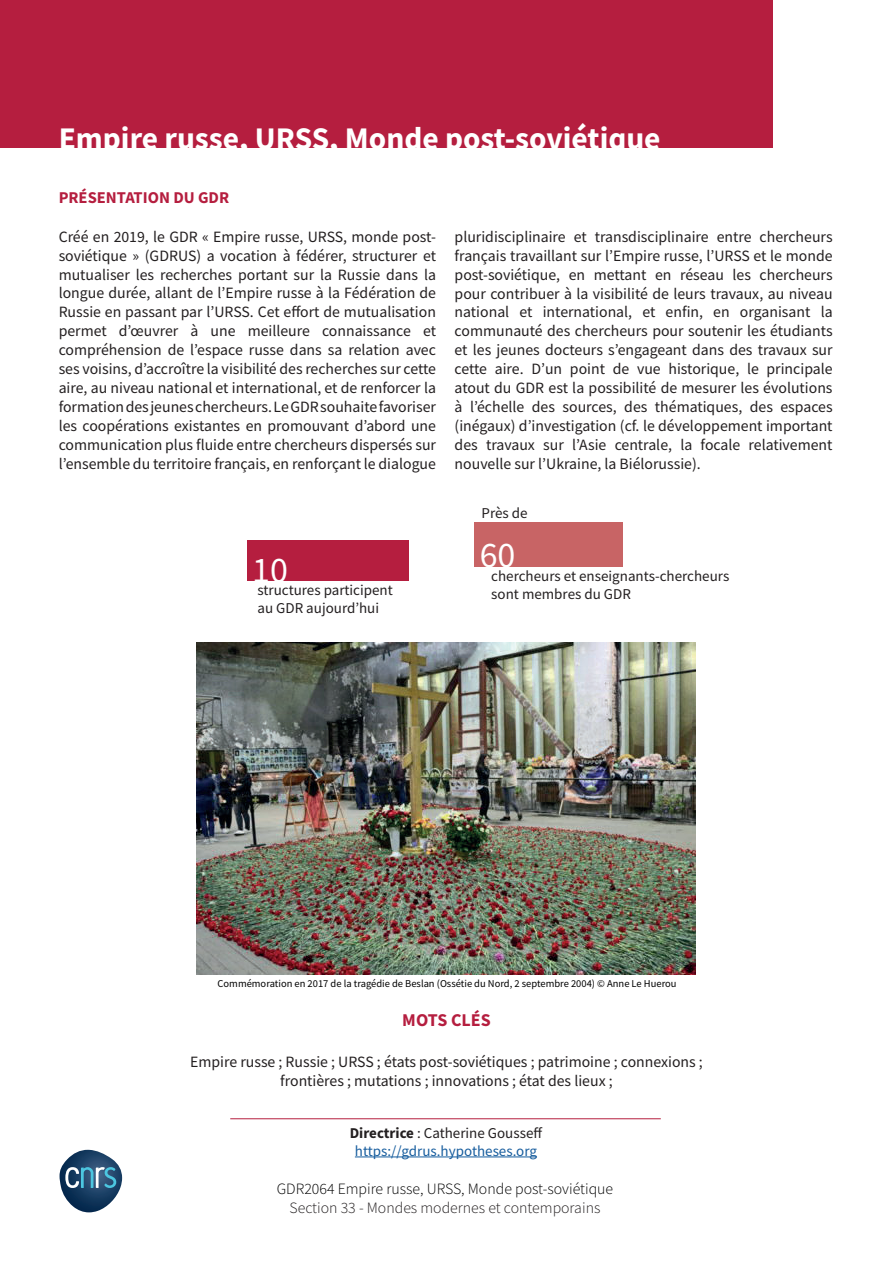
<style>
.page{position:relative;width:893px;height:1263px;background:#fff}
.page>*{position:absolute;margin:0;border:0;box-sizing:border-box;transform-origin:0 0}
.t1{font:36px "Source Sans Pro";color:#fff}
.t2{font:700 31.5px "Source Sans Pro";color:#fff}
.t3{font:700 18px "Source Sans Pro";color:#b51e3f}
.t4{font:700 16.5px "Source Sans Pro";color:#b51e3f}
.t5{font:15.75px/18.9px "Source Sans Pro";color:#231f20;text-align:justify}
.t6{font:300 15.75px "Source Sans Pro";color:#000}
.t7{font:300 15.75px "Source Sans Pro";color:#231f20}
.t8{font:15px/18px "Source Sans Pro";color:#231f20}
.t9{font:15px/18px "Source Sans Pro";color:#175d9e;text-align:center}
.t10{font:10.5px "Source Sans Pro";color:#000}
.s1{font-weight:700;color:#231f20}
.s2{color:#231f20}
</style>
<div class="page">
<hr style="left:230px;top:1118px;width:431px;height:1px;background:#b51e3f">
<hr style="left:355px;top:1156px;width:182px;height:1px;background:#175d9e">
<div style="left:0;top:0;width:773px;height:148px;background:#b51e3f"></div>
<img style="left:197px;top:642px;width:499px;height:333px">
<div style="left:247px;top:540px;width:162px;height:41px;background:#b51e3f"></div>
<div style="left:474px;top:522px;width:148px;height:45px;background:#c86465"></div>
<svg style="left:60px;top:1150px;width:62px;height:62px"></svg>
<h2 class="t2" style="left:59px;top:117px;width:603px">Empire russe, URSS, Monde post-soviétique</h2>
<p class="t4" style="left:59px;top:186px;width:172px">PRÉSENTATION DU GDR</p>
<p class="t5" style="left:59px;top:227px;width:379px">Créé en 2019, le GDR « Empire russe, URSS, monde post&shy;soviétique » (GDRUS) a vocation à fédérer, structurer et mutualiser les recherches portant sur la Russie dans la longue durée, allant de l’Empire russe à la Fédération de Russie en passant par l’URSS. Cet effort de mutualisation permet d’œuvrer à une meilleure connaissance et compréhension de l’espace russe dans sa relation avec ses voisins, d’accroître la visibilité des recherches sur cette aire, au niveau national et international, et de renforcer la formation des jeunes chercheurs. Le GDR souhaite favoriser les coopérations existantes en promouvant d’abord une communication plus fluide entre chercheurs dispersés sur l’ensemble du territoire français, en renforçant le dialogue</p>
<h1 class="t1" style="left:252px;top:547px;width:37px">10</h1>
<p class="t8" style="left:258px;top:581px;width:137px">structures participent au GDR aujourd’hui</p>
<p class="t5" style="left:455px;top:227px;width:379px">pluridisciplinaire et transdisciplinaire entre chercheurs français travaillant sur l’Empire russe, l’URSS et le monde post-soviétique, en mettant en réseau les chercheurs pour contribuer à la visibilité de leurs travaux, au niveau national et international, et enfin, en organisant la communauté des chercheurs pour soutenir les étudiants et les jeunes docteurs s’engageant dans des travaux sur cette aire. D’un point de vue historique, le principale atout du GDR est la possibilité de mesurer les évolutions à l’échelle des sources, des thématiques, des espaces (inégaux) d’investigation (cf. le développement important des travaux sur l’Asie centrale, la focale relativement nouvelle sur l’Ukraine, la Biélorussie).</p>
<p class="t8" style="left:482px;top:504px;width:48px">Près de</p>
<h1 class="t1" style="left:480px;top:532px;width:37px">60</h1>
<p class="t8" style="left:491px;top:567px;width:240px">chercheurs et enseignants-chercheurs sont membres du GDR</p>
<p class="t10" style="left:218px;top:977px;width:460px">Commémoration en 2017 de la tragédie de Beslan (Ossétie du Nord, 2 septembre 2004) © Anne Le Huerou</p>
<p class="t3" style="left:402px;top:1008px;width:90px">MOTS CLÉS</p>
<p class="t5" style="left:190px;top:1052px;width:514px;text-align:center">Empire russe ; Russie ; URSS ; états post-soviétiques ; patrimoine ; connexions ; frontières ; mutations ; innovations ; état des lieux ;</p>
<p class="t9" style="left:350px;top:1124px;width:194px"><span class="s1">Directrice</span> <span class="s2">: Catherine Gousseff </span>https://gdrus.hypotheses.org</p>
<p class="t6" style="left:277px;top:1179px;width:338px">GDR2064 Empire russe, URSS, Monde post-soviétique</p>
<p class="t7" style="left:290px;top:1198px;width:312px">Section 33 - Mondes modernes et contemporains</p>
</div>
